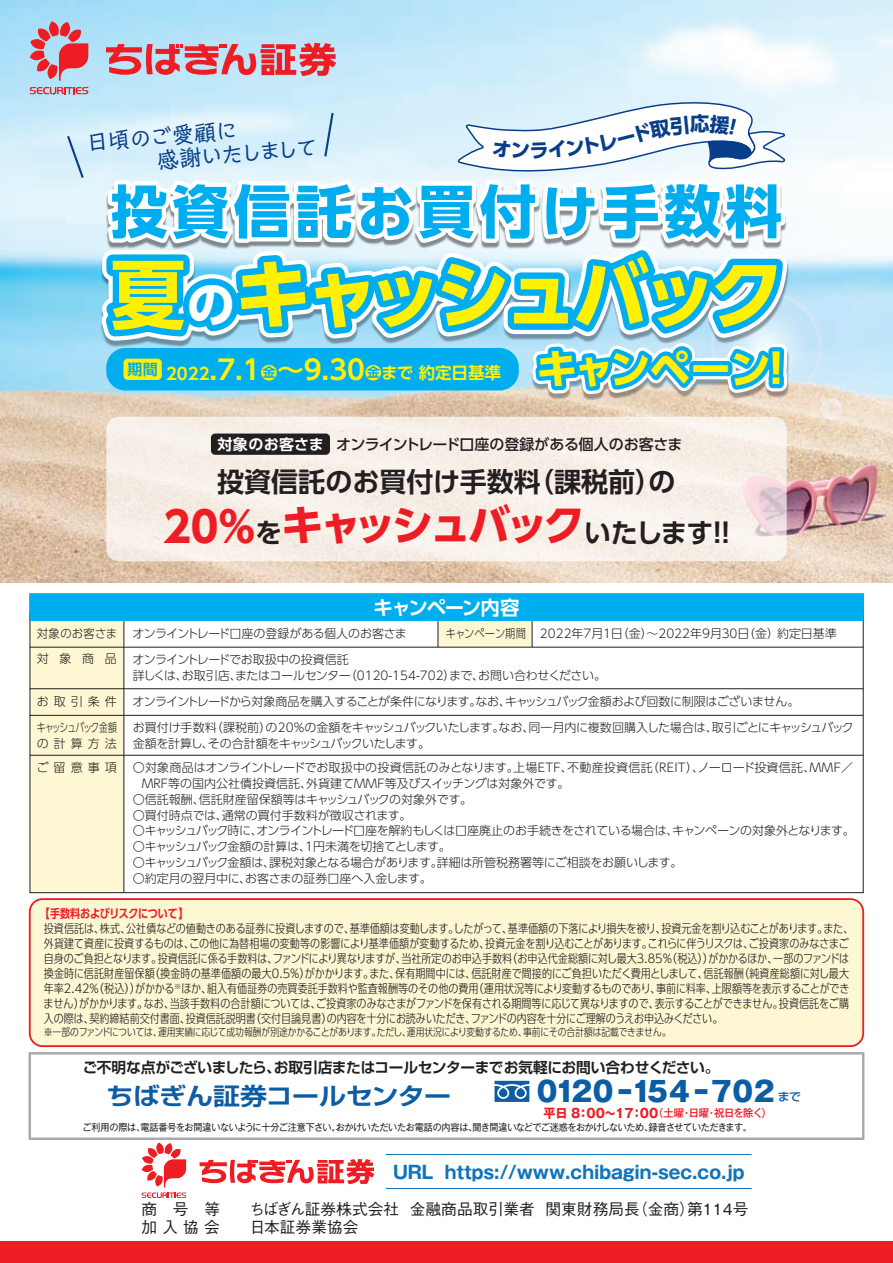
<style>
.page{position:relative;width:893px;height:1263px;background:#fff}
.page>*{position:absolute;margin:0;border:0;box-sizing:border-box;transform-origin:0 0}
.t1{font:700 75px "UD Shin Go Pr 6 N";letter-spacing:-.085em;color:#fff101}
.t2{font:700 57px "UD Shin Go Pr 6 N";letter-spacing:.08em;color:#00aeef}
.t3{font:700 42px "UD Shin Go Pr 6 N";letter-spacing:-.095em;color:#ee1d23}
.t4{font:700 40.5px "UD Shin Go Pr 6 N";letter-spacing:-.02em;color:#fff101}
.t5{font:800 27.45px "Gothic MB101 Pr 6";letter-spacing:-.015em;color:#0d5da5}
.t6{font:700 27px "UD Shin Go Pr 6 N De";color:#231f20}
.t7{font:700 23.7px "Shin Go Pr 6 De";letter-spacing:-.015em;color:#0d5da5;scale:1.14 1}
.t8{font:22.5px/24px "Talking Std";color:#083e89}
.t9{font:700 19.5px "UD Shin Go Pr 6 De";letter-spacing:-.07em;color:#fff}
.t10{font:700 18px "Gothic MB101 Pr 6";color:#1074bc;scale:.95 1}
.t11{font:700 16.5px "UD Shin Go Pr 6 N De";color:#fff101}
.t12{font:500 15.75px "Gothic BBB Pr 6";color:#221e1f}
.t13{font:500 15px "UD Shin Go Pr 6 N";letter-spacing:-.025em;color:#231f20}
.t14{font:700 15px "UD Shin Go Pr 6 N De";letter-spacing:.025em;color:#fff}
.t15{font:700 15px "UD Shin Go Pr 6 N De";color:#00aeef}
.t16{font:700 14.7px "Shin Go Pr 6 De";letter-spacing:-.03em;color:#231f20}
.t17{font:300 12px/15px "UD Shin Go C Oeiz Pr 6 N";letter-spacing:.005em;color:#231f20;scale:1.04 1}
.t18{font:300 12px/26.1px "UD Shin Go Pr 6 N";letter-spacing:-.02em;color:#231f20}
.t19{font:300 12px "UD Shin Go Pr 6 N";letter-spacing:-.05em;color:#231f20}
.t20{font:300 12px "UD Shin Go Pr 6 N";color:#231f20}
.t21{font:300 12px "UD Shin Go Pr 6 N";letter-spacing:.02em;color:#231f20}
.t22{font:300 12px/25.7px "UD Shin Go Pr 6 N";letter-spacing:-.04em;color:#231f20}
.t23{font:300 12px "UD Shin Go Pr 6 N";color:#231f20;scale:.85 1}
.t24{font:300 12px/15.8px "UD Shin Go Pr 6 N";letter-spacing:-.1em;color:#231f20;scale:.74 1}
.t25{font:12px "UD Shin Go C Oeiz Pr 6 N De B";letter-spacing:-.015em;color:#ee1d23;scale:1.04 1}
.t26{font:300 12px "UD Shin Go Pr 6 N";letter-spacing:.02em;color:#231f20;scale:.95 1}
.t27{font:500 11.4px "Shin Go Pr 6";color:#0d5da5;scale:1.05 1}
.t28{font:500 10.8px "Gothic MB101 Pr 6";letter-spacing:-.04em;color:#ee1d23;scale:.96 1}
.t29{font:300 10.5px "UD Shin Go C Oeiz Pr 6 N";color:#231f20;scale:1.04 1}
.t30{font:9.75px "Gothic MB101 Pr 6";letter-spacing:-.035em;color:#231f20;scale:.93 1}
.s1{font-size:48px;color:#fff}
.s2{font-size:27px}
.s3{font-family:"UD Shin Go Pr 6 N De";font-size:27px;color:#231f20}
.s4{font-weight:700;font-size:12.75px}
</style>
<div class="page">
<img style="left:0;top:0;width:893px;height:583px">
<svg style="left:531px;top:539px;width:362px;height:42px"></svg>
<div style="left:0;top:1242px;width:893px;height:21px;background:#ee1d23"></div>
<div style="left:30px;top:620px;width:94px;height:273px;background:#fef7d4"></div>
<div style="left:438px;top:620px;width:94px;height:27px;background:#fef7d4"></div>
<div style="left:30px;top:594px;width:833px;height:27px;background:#00aeef"></div>
<hr style="left:386px;top:1188px;width:366px;height:1px;background:#1074bc">
<hr style="left:386px;top:1154px;width:366px;height:1px;background:#1074bc">
<svg style="left:200px;top:1159px;width:174px;height:25px"></svg>
<svg style="left:142px;top:1142px;width:44px;height:56px"></svg>
<svg style="left:106px;top:43px;width:230px;height:33px"></svg>
<svg style="left:30px;top:87px;width:58px;height:7px"></svg>
<svg style="left:30px;top:21px;width:58px;height:60px"></svg>
<div style="left:29px;top:1052px;width:835px;height:88px;border:2px solid #a8a9ad"></div>
<svg style="left:494px;top:1081px;width:35px;height:21px"></svg>
<div style="left:30px;top:899px;width:833px;height:147px;background:#fef7d4;border-radius:13px"></div>
<div style="left:29px;top:898px;width:835px;height:149px;border:2px solid #ee1d23;border-radius:13px"></div>
<hr style="left:124px;top:621px;width:1px;height:272px;background:#231f20">
<hr style="left:30px;top:647px;width:833px;height:1px;background:#231f20">
<svg style="left:438px;top:621px;width:1px;height:26px"></svg>
<svg style="left:532px;top:621px;width:1px;height:26px"></svg>
<hr style="left:30px;top:688px;width:833px;height:1px;background:#231f20">
<hr style="left:30px;top:715px;width:833px;height:1px;background:#231f20">
<hr style="left:30px;top:755px;width:833px;height:1px;background:#231f20">
<div style="left:106px;top:417px;width:681px;height:144px;background:#f8f0e9;border-radius:13px"></div>
<svg style="left:51px;top:100px;width:842px;height:439px"></svg>
<h3 class="t8" style="left:85px;top:129px;width:232px;rotate:-5deg">日頃のご愛顧に<br>　　　感謝いたしまして</h3>
<h2 class="t2" style="left:111px;top:165px;width:673px">投資信託お買付け手数料</h2>
<h1 class="t1" style="left:111px;top:233px;width:675px">夏<span class="s1">の</span>キャッシュバック</h1>
<p class="t15" style="left:127px;top:357px;width:32px">期間</p>
<h3 class="t11" style="left:166px;top:359px;width:336px">2022<span class="s2">.7.1</span>金<span class="s2">～9.30</span>金まで約定日基準</h3>
<h3 class="t4" style="left:537px;top:335px;width:247px">キャンペーン!</h3>
<p class="t14" style="left:218px;top:432px;width:108px">対象のお客さま</p>
<p class="t13" style="left:336px;top:432px;width:348px">オンライントレード口座の登録がある個人のお客さま</p>
<h3 class="t6" style="left:217px;top:460px;width:460px">投資信託のお買付け手数料（課税前）の</h3>
<h3 class="t3" style="left:163px;top:491px;width:578px">20%<span class="s3">を</span>キャッシュバック<span class="s3">いたします！！</span></h3>
<h3 class="t9" style="left:373px;top:591px;width:148px">キャンペーン内容</h3>
<p class="t26" style="left:37px;top:624px;width:86px">対象のお客さま</p>
<p class="t22" style="left:132px;top:620px;width:276px">オンライントレード口座の登録がある個人のお客さまオンライントレードでお取扱中の投資信託</p>
<p class="t18" style="left:133px;top:661px;width:475px">詳しくは、お取引店、またはコールセンター（0120-154-702）まで、お問い合わせください。</p>
<p class="t23" style="left:446px;top:624px;width:461px">キャンペーン期間 2022年7月1日（金）～2022年9月30日（金）約定日基準</p>
<p class="t18" style="left:37px;top:645px;width:82px">対象商品</p>
<p class="t18" style="left:37px;top:688px;width:82px">お取引条件</p>
<p class="t18" style="left:132px;top:688px;width:723px">オンライントレードから対象商品を購入することが条件になります。なお、キャッシュバック金額および回数に制限はございません。<br>お買付け手数料（課税前）の20%の金額をキャッシュバックいたします。なお、同一月内に複数回購入した場合は、取引ごとにキャッシュバック</p>
<p class="t19" style="left:133px;top:734px;width:299px">金額を計算し、その合計額をキャッシュバックいたします。</p>
<p class="t24" style="left:37px;top:719px;width:110px">キャッシュバック金額の計算方法</p>
<p class="t18" style="left:36px;top:754px;width:82px">ご留意事項</p>
<p class="t21" style="left:133px;top:758px;width:722px">〇対象商品はオンライントレードでお取扱中の投資信託のみとなります。上場ETF、不動産投資信託（REIT）、ノーロード投資信託、MMF／</p>
<p class="t20" style="left:142px;top:774px;width:429px">MRF等の国内公社債投資信託、外貨建てMMF等及びスイッチングは対象外です。</p>
<p class="t20" style="left:133px;top:789px;width:341px">〇信託報酬、信託財産留保額等はキャッシュバックの対象外です。</p>
<p class="t20" style="left:133px;top:805px;width:280px">〇買付時点では、通常の買付手数料が徴収されます。</p>
<p class="t19" style="left:133px;top:821px;width:723px">〇キャッシュバック時に、オンライントレード口座を解約もしくは口座廃止のお手続きをされている場合は、キャンペーンの対象外となります。</p>
<p class="t18" style="left:133px;top:833px;width:320px">〇キャッシュバック金額の計算は、1円未満を切捨てとします。</p>
<p class="t18" style="left:133px;top:849px;width:551px">〇キャッシュバック金額は、課税対象となる場合があります。詳細は所管税務署等にご相談をお願いします。</p>
<p class="t18" style="left:133px;top:865px;width:301px">〇約定月の翌月中に、お客さまの証券口座へ入金します。</p>
<p class="t25" style="left:40px;top:903px;width:144px">【手数料およびリスクについて】</p>
<p class="t17" style="left:44px;top:920px;width:780px">投資信託は、株式、公社債などの値動きのある証券に投資しますので、基準価額は変動します。したがって、基準価額の下落により損失を被り、投資元金を割り込むことがあります。また、外貨建て資産に投資するものは、この他に為替相場の変動等の影響により基準価額が変動するため、投資元金を割り込むことがあります。これらに伴うリスクは、ご投資家のみなさまご自身のご負担となります。投資信託に係る手数料は、ファンドにより異なりますが、当社所定のお申込手数料（お申込代金総額に対し最大3.85％（税込））がかかるほか、一部のファンドは換金時に信託財産留保額（換金時の基準価額の最大0.5％）がかかります。また、保有期間中には、信託財産で間接的にご負担いただく費用としまして、信託報酬（純資産総額に対し最大年率2.42％（税込））がかかる<sup>※</sup>ほか、組入有価証券の売買委託手数料や監査報酬等のその他の費用（運用状況等により変動するものであり、事前に料率、上限額等を表示することができません）がかかります。なお、当該手数料の合計額については、ご投資家のみなさまがファンドを保有される期間等に応じて異なりますので、表示することができません。投資信託をご購入の際は、契約締結前交付書面、投資信託説明書（交付目論見書）の内容を十分にお読みいただき、ファンドの内容を十分にご理解のうえお申込みください。</p>
<p class="t29" style="left:44px;top:1024px;width:604px">※一部のファンドについては、運用実績に応じて成功報酬が別途かかることがあります。ただし、運用状況により変動するため、事前にその合計額は記載できません。</p>
<p class="t16" style="left:83px;top:1055px;width:638px">ご不明な点がございましたら、お取引店またはコールセンターまでお気軽にお問い合わせください。</p>
<p class="t28" style="left:544px;top:1104px;width:239px"><span class="s4">平日 8：00～17：00</span>（土曜・日曜・祝日を除く）</p>
<h3 class="t7" style="left:107px;top:1076px;width:304px">ちばぎん証券コールセンター</h3>
<h3 class="t5" style="left:537px;top:1068px;width:239px">0120 ー154 ー 702</h3>
<p class="t27" style="left:778px;top:1087px;width:24px">まで</p>
<p class="t30" style="left:83px;top:1119px;width:721px">ご利用の際は、電話番号をお間違いないように十分ご注意下さい。おかけいただいたお電話の内容は、聞き間違いなどでご迷惑をおかけしないため、録音させていただきます。</p>
<h3 class="t10" style="left:393px;top:1157px;width:371px">URL https://www.chibagin-sec.co.jp</h3>
<h3 class="t12" style="left:141px;top:1197px;width:80px">商　号　等</h3>
<h3 class="t12" style="left:249px;top:1197px;width:501px">ちばぎん証券株式会社 金融商品取引業者 関東財務局長（金商）第114号</h3>
<h3 class="t12" style="left:141px;top:1215px;width:80px">加入協会</h3>
<h3 class="t12" style="left:250px;top:1215px;width:110px">日本証券業協会</h3>
</div>
